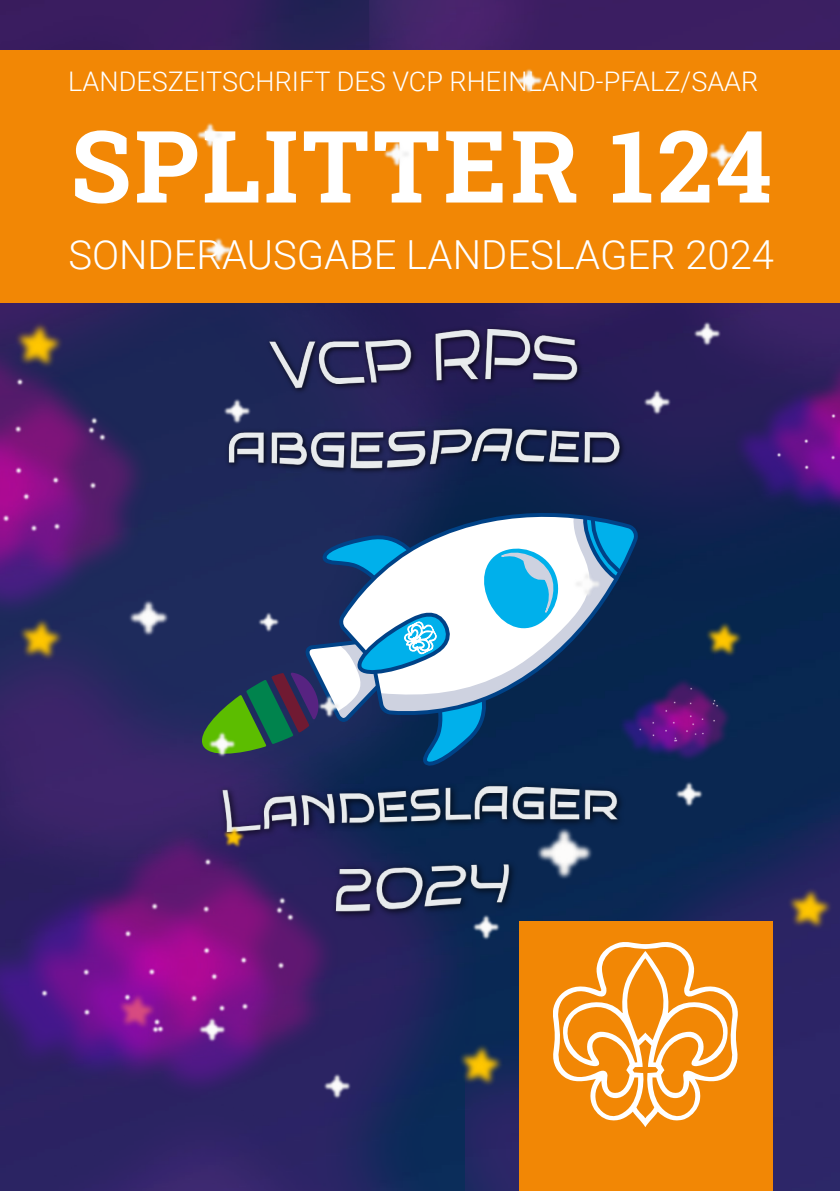
<style>
.page{position:relative;width:840px;height:1191px;background:#fff}
.page>*{position:absolute;margin:0;border:0;box-sizing:border-box;transform-origin:0 0}
.Titel{font:100px "Roboto Slab";letter-spacing:.03em;color:#fff}
.Titel-2{font:300 40px "Roboto";color:#fff}
.Subline_Titel{font:300 27px "Roboto";color:#fff}
</style>
<div class="page">
<div style="left:475px;top:600px;width:364px;height:167px;background:#082651"></div>
<img style="left:475px;top:767px;width:364px;height:424px">
<img style="left:0;top:614px;width:475px;height:577px">
<img style="left:0;top:0;width:839px;height:600px">
<div style="left:0;top:50px;width:839px;height:253px;background:#f28705"></div>
<div style="left:650px;top:513px;width:21px;height:163px;background:#08244d"></div>
<svg style="left:190px;top:513px;width:460px;height:253px"></svg>
<img style="left:217px;top:780px;width:408px;height:140px">
<img style="left:224px;top:325px;width:402px;height:150px">
<img style="left:704px;top:621px;width:39px;height:36px">
<img style="left:13px;top:321px;width:52px;height:21px">
<img style="left:0;top:822px;width:337px;height:279px">
<img style="left:318px;top:695px;width:22px;height:22px">
<img style="left:208px;top:731px;width:28px;height:26px">
<img style="left:128px;top:599px;width:41px;height:37px">
<img style="left:258px;top:612px;width:22px;height:20px">
<img style="left:223px;top:398px;width:28px;height:26px">
<img style="left:205px;top:238px;width:28px;height:25px">
<img style="left:197px;top:123px;width:27px;height:25px">
<img style="left:384px;top:142px;width:27px;height:25px">
<img style="left:516px;top:69px;width:27px;height:24px">
<img style="left:709px;top:143px;width:26px;height:25px">
<img style="left:692px;top:321px;width:28px;height:26px">
<img style="left:643px;top:389px;width:28px;height:26px">
<img style="left:573px;top:572px;width:28px;height:26px">
<img style="left:675px;top:781px;width:28px;height:26px">
<img style="left:535px;top:827px;width:58px;height:53px">
<img style="left:472px;top:914px;width:28px;height:26px">
<img style="left:323px;top:1073px;width:28px;height:26px">
<img style="left:198px;top:1017px;width:28px;height:26px">
<img style="left:457px;top:1043px;width:47px;height:44px">
<img style="left:18px;top:621px;width:47px;height:40px">
<img style="left:786px;top:886px;width:47px;height:45px">
<img style="left:734px;top:344px;width:105px;height:181px">
<img style="left:0;top:342px;width:150px;height:279px">
<img style="left:619px;top:676px;width:113px;height:86px">
<div style="left:518px;top:921px;width:253px;height:270px;background:#f28705"></div>
<svg style="left:553px;top:942px;width:183px;height:185px"></svg>
<p class="Subline_Titel" style="left:68px;top:63px;width:691px">LANDESZEITSCHRIFT DES VCP RHEINLAND-PFALZ/SAAR</p>
<p class="Titel" style="left:70px;top:98px;width:703px">SPLITTER 124</p>
<p class="Titel-2" style="left:68px;top:226px;width:706px">SONDERAUSGABE LANDESLAGER 2024</p>
</div>
